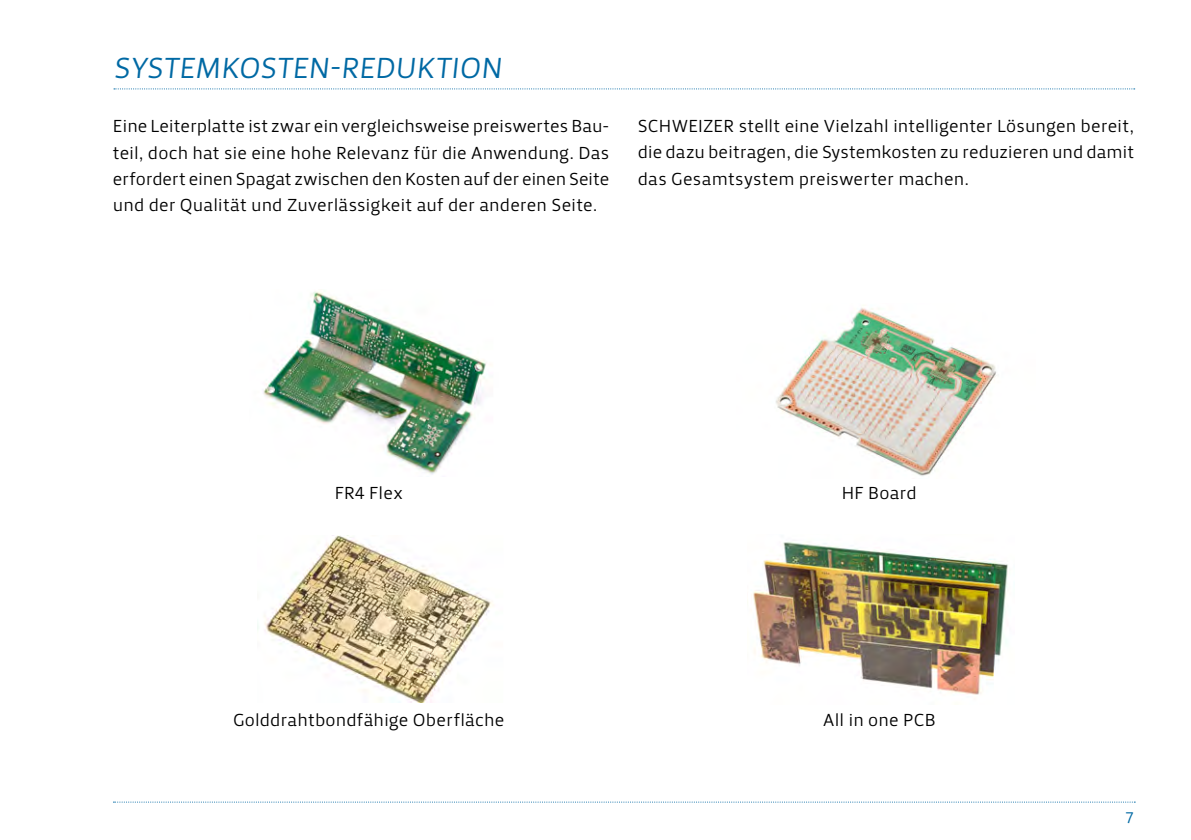
<style>
.page{position:relative;width:1191px;height:840px;background:#fff}
.page>*{position:absolute;margin:0;border:0;box-sizing:border-box;transform-origin:0 0}
.Überschrift{font:italic 30px "Priva Pro One";letter-spacing:-.01em;color:#0069a4}
.t1{font:18px/26px "Priva Pro One";letter-spacing:.005em;color:#000;text-align:justify}
.t2{font:16px "Priva Pro One";color:#0069a4}
</style>
<div class="page">
<svg style="left:113px;top:801px;width:1022px;height:1px"></svg>
<svg style="left:114px;top:88px;width:1020px;height:1px"></svg>
<img style="left:257px;top:535px;width:237px;height:167px">
<img style="left:753px;top:542px;width:255px;height:153px">
<img style="left:263px;top:291px;width:223px;height:184px">
<img style="left:776px;top:305px;width:221px;height:171px">
<p class="Überschrift" style="left:114px;top:49px;width:390px">SYSTEMKOSTEN-REDUKTION</p>
<p class="t1" style="left:113px;top:113px;width:498px">Eine Leiterplatte ist zwar ein vergleichsweise preiswertes Bau&shy;teil, doch hat sie eine hohe Relevanz für die Anwendung. Das erfordert einen Spagat zwischen den Kosten auf der einen Seite und der Qualität und Zuverlässigkeit auf der anderen Seite.</p>
<p class="t1" style="left:638px;top:113px;width:498px">SCHWEIZER stellt eine Vielzahl intelligenter Lösungen bereit, die dazu beitragen, die Systemkosten zu reduzieren und damit das Gesamtsystem preiswerter machen.</p>
<p class="t1" style="left:335px;top:479px;width:70px">FR4 Flex</p>
<p class="t1" style="left:842px;top:479px;width:76px">HF Board</p>
<p class="t1" style="left:233px;top:706px;width:273px">Golddrahtbondfähige Oberfläche</p>
<p class="t1" style="left:823px;top:706px;width:114px">All in one PCB</p>
<p class="t2" style="left:1125px;top:807px;width:10px">7</p>
</div>
